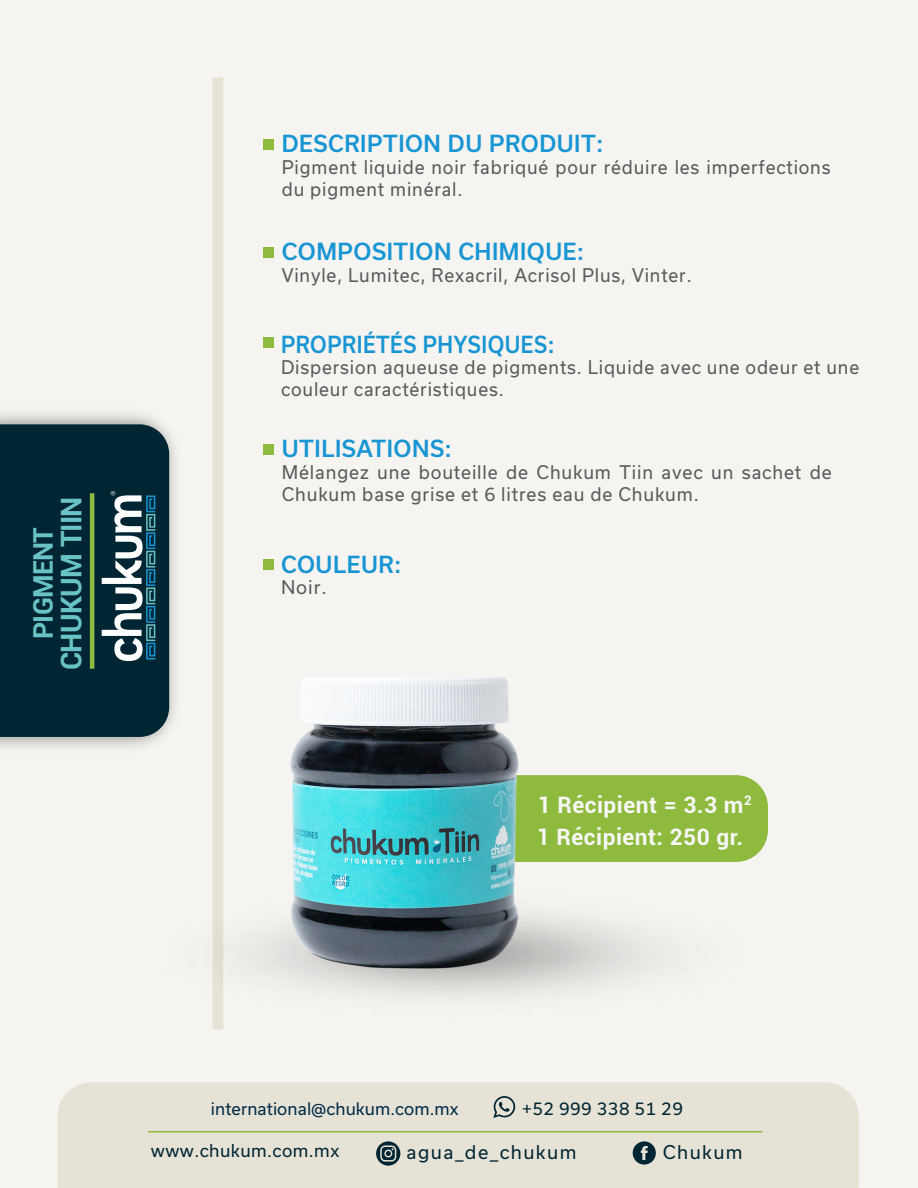
<style>
.page{position:relative;width:918px;height:1188px;background:#f6f4f1}
.page>*{position:absolute;margin:0;border:0;box-sizing:border-box;transform-origin:0 0}
.t1{font:700 28.5px "Roboto";letter-spacing:-.025em;color:#69c3c4}
.t2{font:700 27px "Roboto";letter-spacing:-.025em;color:#69c3c4}
.t3{font:700 22.65px "Roboto";letter-spacing:.02em;color:#f7f7f6}
.t4{font:500 22.5px "Usual";letter-spacing:.025em;color:#1895d3}
.t5{font:500 22.5px "Usual";letter-spacing:.025em;color:#1895d3;scale:.89 1}
.t6{font:18.15px "Usual";letter-spacing:.08em;color:#012633}
.t7{font:18px/21.6px "Usual";letter-spacing:.05em;color:#5b5a5a;scale:.96 1}
.t8{font:18px/21.6px "Usual";letter-spacing:.05em;color:#5b5a5a}
.t9{font:16.95px "Usual";letter-spacing:.025em;color:#012633}
.t10{font:16.5px "Usual";letter-spacing:.005em;color:#002c47}
</style>
<div class="page">
<div style="left:440px;top:775px;width:328px;height:87px;background:#8eba3e;border-radius:32px"></div>
<img style="left:0;top:414px;width:176px;height:333px">
<div style="left:0;top:424px;width:169px;height:313px;background:#012633"></div>
<hr style="left:90px;top:493px;width:4px;height:176px;background:#8eba3e">
<svg style="left:102px;top:491px;width:53px;height:170px"></svg>
<div style="left:263px;top:247px;width:11px;height:11px;background:#8eba3e"></div>
<div style="left:263px;top:139px;width:11px;height:11px;background:#8eba3e"></div>
<div style="left:263px;top:338px;width:11px;height:10px;background:#8eba3e"></div>
<div style="left:263px;top:444px;width:11px;height:10px;background:#8eba3e"></div>
<div style="left:263px;top:560px;width:11px;height:10px;background:#8eba3e"></div>
<div style="left:213px;top:77px;width:10px;height:952px;background:#e7e2d6"></div>
<div style="left:57px;top:1082px;width:802px;height:106px;background:#e7e2d6"></div>
<hr style="left:148px;top:1131px;width:614px;height:1px;background:#8eba3e">
<svg style="left:633px;top:1141px;width:23px;height:24px"></svg>
<svg style="left:376px;top:1141px;width:24px;height:25px"></svg>
<svg style="left:492px;top:1094px;width:24px;height:24px"></svg>
<img style="left:265px;top:677px;width:297px;height:326px">
<h1 class="t1" style="left:51px;top:670px;width:175px;rotate:-90deg">CHUKUM TIIN</h1>
<h2 class="t2" style="left:24px;top:639px;width:113px;rotate:-90deg">PIGMENT</h2>
<p class="t4" style="left:282px;top:131px;width:323px">DESCRIPTION DU PRODUIT:</p>
<p class="t7" style="left:282px;top:156px;width:573px">Pigment liquide noir fabriqué pour réduire les imperfections du pigment minéral.</p>
<p class="t4" style="left:282px;top:239px;width:304px">COMPOSITION CHIMIQUE:</p>
<p class="t7" style="left:282px;top:264px;width:428px">Vinyle, Lumitec, Rexacril, Acrisol Plus, Vinter.</p>
<p class="t5" style="left:281px;top:331px;width:309px">PROPRIÉTÉS PHYSIQUES:</p>
<p class="t7" style="left:281px;top:357px;width:604px">Dispersion aqueuse de pigments. Liquide avec une odeur et une couleur caractéristiques.</p>
<p class="t4" style="left:282px;top:436px;width:171px">UTILISATIONS:</p>
<p class="t8" style="left:282px;top:461px;width:551px">Mélangez une bouteille de Chukum Tiin avec un sachet de<br>Chukum base grise et 6 litres eau de Chukum.</p>
<p class="t4" style="left:281px;top:551px;width:122px">COULEUR:</p>
<p class="t8" style="left:281px;top:577px;width:47px">Noir.</p>
<p class="t3" style="left:538px;top:789px;width:215px">1 Récipient = 3.3 m<sup>2</sup></p>
<p class="t3" style="left:537px;top:821px;width:208px">1 Récipient: 250 gr.</p>
<p class="t9" style="left:522px;top:1098px;width:162px">+52 999 338 51 29</p>
<p class="t10" style="left:211px;top:1100px;width:249px">international@chukum.com.mx</p>
<p class="t6" style="left:407px;top:1141px;width:171px">agua_de_chukum</p>
<p class="t9" style="left:151px;top:1141px;width:190px">www.chukum.com.mx</p>
<p class="t6" style="left:663px;top:1142px;width:81px">Chukum</p>
</div>
